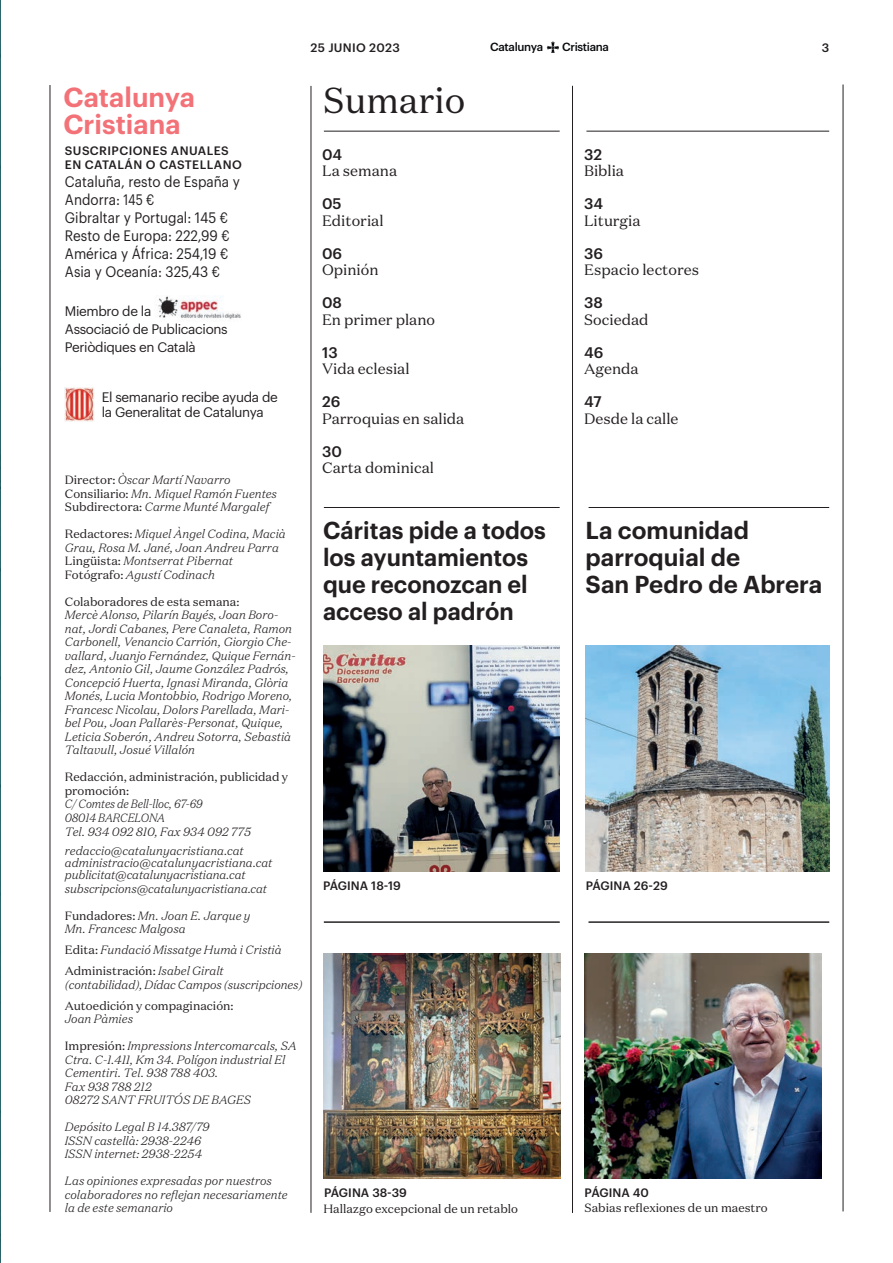
<style>
.page{position:relative;width:893px;height:1263px;background:#fff}
.page>*{position:absolute;margin:0;border:0;box-sizing:border-box;transform-origin:0 0}
.t1{font:36px "Domaine Text";color:#231f20}
.t2{font:600 27px/27px "Graphik";color:#f27278}
.t3{font:600 24px/27px "Graphik";color:#231f20}
.t4{font:15px "Domaine Text";color:#231f20}
.t5{font:500 15px "Graphik";color:#231f20}
.t6{font:14.85px/18px "Graphik";color:#231f20;scale:.91 1}
.t7{font:13.5px/18px "Graphik";letter-spacing:-.025em;color:#231f20}
.t8{font:italic 300 12px/13.5px "Domaine Text";color:#231f20}
.t9{font:12px/13.5px "Domaine Text";color:#231f20}
.t10{font:italic 300 12px/13.5px "Domaine Text";color:#231f20;scale:.92 1}
.t11{font:500 12px/13.5px "Graphik";letter-spacing:.025em;color:#231f20}
.t12{font:500 12px "Graphik";color:#231f20}
.t13{font:500 12px "Graphik";letter-spacing:.005em;color:#231f20}
.t14{font:500 11.55px "Graphik";letter-spacing:-.03em;color:#07090c}
.s1{font-weight:400;font-style:normal}
</style>
<div class="page">
<svg style="left:547px;top:42px;width:12px;height:11px"></svg>
<hr style="left:50px;top:85px;width:1px;height:1127px;background:#231f20">
<img style="left:0;top:0;width:1px;height:1263px">
<hr style="left:843px;top:85px;width:1px;height:1126px;background:#231f20">
<hr style="left:311px;top:86px;width:1px;height:1127px;background:#231f20">
<img style="left:158px;top:296px;width:83px;height:23px">
<img style="left:65px;top:388px;width:30px;height:33px">
<hr style="left:324px;top:131px;width:236px;height:1px;background:#231f20">
<hr style="left:324px;top:507px;width:236px;height:1px;background:#231f20">
<hr style="left:589px;top:507px;width:240px;height:1px;background:#231f20">
<hr style="left:586px;top:131px;width:243px;height:1px;background:#231f20">
<img style="left:586px;top:646px;width:243px;height:225px">
<hr style="left:572px;top:86px;width:1px;height:1127px;background:#231f20">
<img style="left:323px;top:953px;width:238px;height:225px">
<hr style="left:324px;top:922px;width:236px;height:1px;background:#231f20">
<hr style="left:589px;top:922px;width:240px;height:1px;background:#231f20">
<img style="left:585px;top:953px;width:236px;height:225px">
<img style="left:323px;top:646px;width:237px;height:225px">
<p class="t11" style="left:310px;top:40px;width:91px">25 JUNIO 2023</p>
<p class="t14" style="left:490px;top:38px;width:54px">Catalunya</p>
<p class="t14" style="left:562px;top:38px;width:48px">Cristiana</p>
<p class="t11" style="left:822px;top:39px;width:9px">3</p>
<h2 class="t2" style="left:63px;top:82px;width:133px">Catalunya<br>Cristiana</h2>
<p class="t11" style="left:65px;top:143px;width:178px">SUSCRIPCIONES ANUALES<br>EN CATALÁN O CASTELLANO</p>
<p class="t6" style="left:65px;top:171px;width:194px">Cataluña, resto de España y<br>Andorra: 145 €<br>Gibraltar y Portugal: 145 €<br>Resto de Europa: 222,99 €<br>América y África: 254,19 €<br>Asia y Oceanía: 325,43 €</p>
<p class="t7" style="left:65px;top:301px;width:164px">Miembro de la<br>Associació de Publicacions<br>Periòdiques en Català</p>
<p class="t7" style="left:102px;top:389px;width:177px;line-height:15px">El semanario recibe ayuda de la Generalitat de Catalunya</p>
<p class="t8" style="left:65px;top:473px;width:214px"><span class="s1">Director:</span> Òscar Martí Navarro<br><span class="s1">Consiliario:</span> Mn. Miquel Ramón Fuentes<br><span class="s1">Subdirectora:</span> Carme Munté Margalef</p>
<p class="t8" style="left:65px;top:527px;width:222px"><span class="s1">Redactores:</span> Miquel Àngel Codina, Macià Grau, Rosa M. Jané, Joan Andreu Parra <span class="s1">Lingüista:</span> Montserrat Pibernat <span class="s1">Fotógrafo:</span> Agustí Codinach</p>
<p class="t9" style="left:65px;top:595px;width:176px">Colaboradores de esta semana:</p>
<p class="t8" style="left:65px;top:608px;width:232px">Mercè Alonso, Pilarí n Bayé s, Joan Boro&shy;nat, Jordi Cabanes, Pere Canaleta, Ramon Carbonell, Venancio Carrión, Giorgio Che&shy;vallard, Juanjo Fernández, Quique Fernán&shy;dez, Antonio Gil, Jaume González Padrós, Concepció Huerta, Ignasi Miranda, Glò ria Moné s, Lucia Montobbio, Rodrigo Moreno, Francesc Nicolau, Dolors Parellada, Mari&shy;bel Pou, Joan Pallarè s-Personat, Quique, Leticia Soberón, Andreu Sotorra, Sebastià Taltavull, Josué Villalón</p>
<p class="t9" style="left:65px;top:770px;width:225px">Redacción, administración, publicidad y promoción:</p>
<p class="t10" style="left:65px;top:797px;width:204px">C/ Comtes de Bell-lloc, 67-69<br>08014 BARCELONA<br>Tel. 934 092 810, Fax 934 092 775</p>
<p class="t8" style="left:65px;top:845px;width:209px;line-height:12px">redaccio@catalunyacristiana.cat administracio@catalunyacristiana.cat publicitat@catalunyacristiana.cat</p>
<p class="t8" style="left:65px;top:881px;width:204px">subscripcions@catalunyacristiana.cat</p>
<p class="t8" style="left:65px;top:908px;width:187px"><span class="s1">Fundadores:</span> Mn. Joan E. Jarque y<br>Mn. Francesc Malgosa</p>
<p class="t8" style="left:65px;top:939px;width:218px;line-height:21px"><span class="s1">Edita:</span> Fundació Missatge Humà i Cristià<br><span class="s1">Administración:</span> Isabel Giralt</p>
<p class="t8" style="left:65px;top:977px;width:240px">(contabilidad), Dídac Campos (suscripciones)</p>
<p class="t9" style="left:65px;top:998px;width:170px">Autoedición y compaginación:</p>
<p class="t8" style="left:65px;top:1012px;width:70px">Joan Pàmies</p>
<p class="t8" style="left:65px;top:1039px;width:233px"><span class="s1">Impresión:</span> Impressions Intercomarcals, SA<br>Ctra. C-1.411, Km 34. Polígon industrial El<br>Cementiri. Tel. 938 788 403.<br>Fax 938 788 212<br>08272 SANT FRUITÓS DE BAGES</p>
<p class="t8" style="left:65px;top:1120px;width:146px">Depósito Legal B 14.387/79<br>ISSN castellà: 2938-2246<br>ISSN internet: 2938-2254</p>
<p class="t8" style="left:65px;top:1174px;width:224px">Las opiniones expresadas por nuestros colaboradores no reflejan necesariamente la de este semanario</p>
<h1 class="t1" style="left:323px;top:77px;width:144px">Sumario</h1>
<p class="t5" style="left:322px;top:143px;width:21px">04</p>
<p class="t4" style="left:322px;top:161px;width:77px">La semana</p>
<p class="t5" style="left:322px;top:192px;width:21px">05</p>
<p class="t4" style="left:322px;top:211px;width:63px">Editorial</p>
<p class="t5" style="left:322px;top:242px;width:22px">06</p>
<p class="t4" style="left:322px;top:260px;width:58px">Opinión</p>
<p class="t5" style="left:322px;top:291px;width:21px">08</p>
<p class="t4" style="left:322px;top:310px;width:114px">En primer plano</p>
<p class="t5" style="left:322px;top:341px;width:17px">13</p>
<p class="t4" style="left:322px;top:359px;width:89px">Vida eclesial</p>
<p class="t5" style="left:322px;top:390px;width:20px">26</p>
<p class="t4" style="left:322px;top:409px;width:144px">Parroquias en salida</p>
<p class="t5" style="left:322px;top:440px;width:21px">30</p>
<p class="t4" style="left:322px;top:458px;width:113px">Carta dominical</p>
<h3 class="t3" style="left:323px;top:515px;width:224px">Cáritas pide a todos los ayuntamientos que reconozcan el acceso al padrón</h3>
<p class="t12" style="left:323px;top:876px;width:79px">PÁGINA 18-19</p>
<p class="t13" style="left:324px;top:1183px;width:84px">PÁGINA 38-39</p>
<p class="t9" style="left:323px;top:1201px;width:196px">Hallazgo excepcional de un retablo</p>
<p class="t5" style="left:584px;top:143px;width:20px">32</p>
<p class="t4" style="left:584px;top:161px;width:41px">Biblia</p>
<p class="t5" style="left:584px;top:192px;width:20px">34</p>
<p class="t4" style="left:584px;top:211px;width:58px">Liturgia</p>
<p class="t5" style="left:584px;top:242px;width:20px">36</p>
<p class="t4" style="left:584px;top:260px;width:116px">Espacio lectores</p>
<p class="t5" style="left:584px;top:291px;width:20px">38</p>
<p class="t4" style="left:584px;top:310px;width:66px">Sociedad</p>
<p class="t5" style="left:584px;top:341px;width:21px">46</p>
<p class="t4" style="left:584px;top:359px;width:56px">Agenda</p>
<p class="t5" style="left:584px;top:390px;width:19px">47</p>
<p class="t4" style="left:584px;top:409px;width:96px">Desde la calle</p>
<h3 class="t3" style="left:586px;top:515px;width:238px">La comunidad parroquial de<br>San Pedro de Abrera</h3>
<p class="t12" style="left:586px;top:876px;width:84px">PÁGINA 26-29</p>
<p class="t11" style="left:585px;top:1185px;width:66px">PÁGINA 40</p>
<p class="t9" style="left:585px;top:1201px;width:185px">Sabias reflexiones de un maestro</p>
</div>
